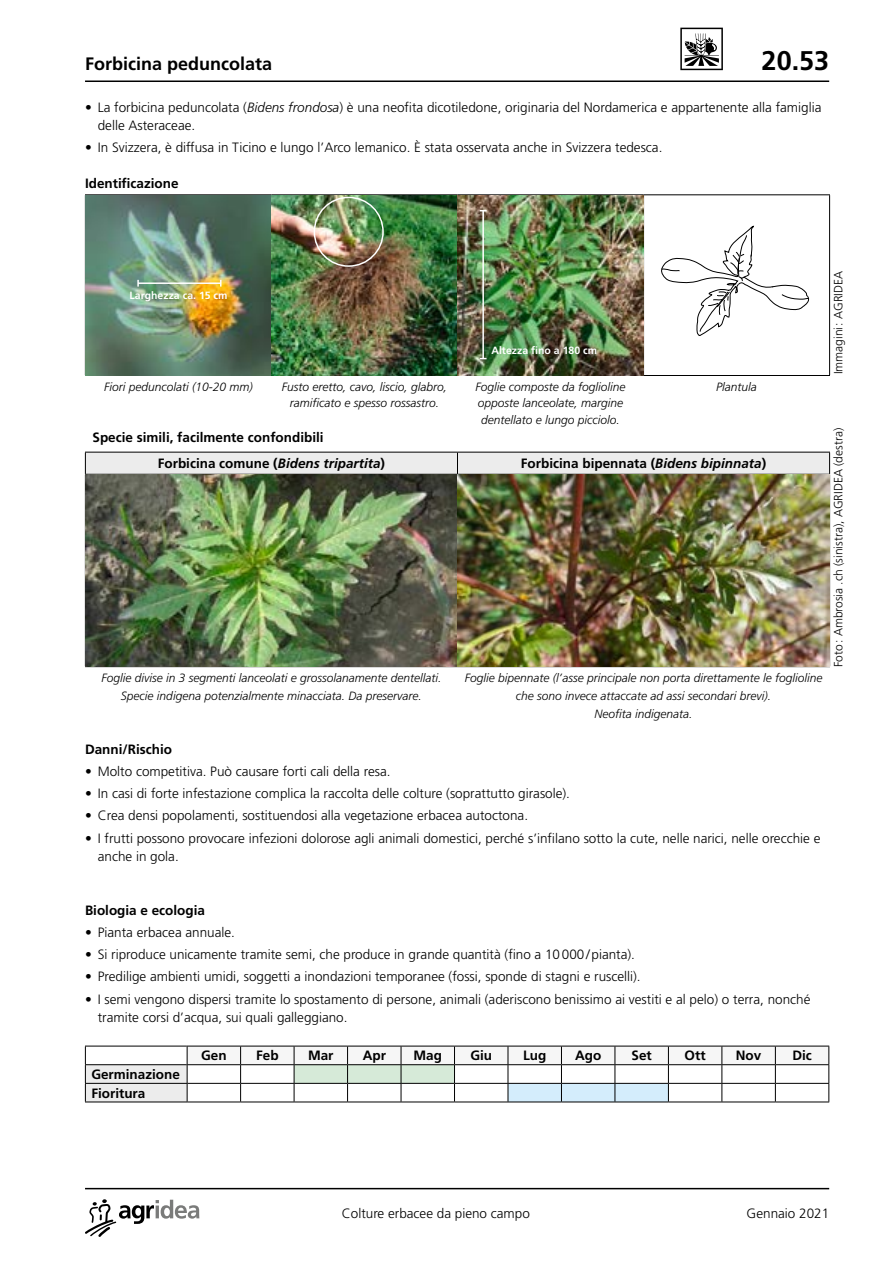
<style>
.page{position:relative;width:893px;height:1263px;background:#fff}
.page>*{position:absolute;margin:0;border:0;box-sizing:border-box;transform-origin:0 0}
.t1{font:700 27px "Frutiger LT Pro";color:#000}
.t2{font:700 18px "Frutiger";color:#000}
.t3{font:300 13.5px/18px "Frutiger LT Pro";color:#000}
.t4{font:700 13.5px/26.7px "Frutiger LT Pro";color:#000}
.t5{font:300 13.5px "Frutiger";color:#000}
.t6{font:italic 300 12px/16.5px "Frutiger LT Pro";color:#000;text-align:center}
.t7{font:300 12px "Frutiger LT Pro";color:#000}
.t8{font:700 10.5px "Frutiger";color:#fff}
.s1{font-weight:700}
.s2{font-style:italic}
</style>
<div class="page">
<svg style="left:85px;top:1199px;width:114px;height:38px"></svg>
<hr style="left:85px;top:1188px;width:744px;height:1px;background:#000">
<hr style="left:85px;top:80px;width:744px;height:2px;background:#000">
<svg style="left:680px;top:28px;width:43px;height:42px"></svg>
<hr style="left:85px;top:194px;width:186px;height:1px;background:#000">
<hr style="left:85px;top:195px;width:1px;height:180px;background:#000">
<hr style="left:271px;top:194px;width:186px;height:1px;background:#000">
<hr style="left:457px;top:194px;width:187px;height:1px;background:#000">
<hr style="left:644px;top:194px;width:186px;height:1px;background:#000">
<hr style="left:643px;top:195px;width:1px;height:180px;background:#000">
<hr style="left:829px;top:195px;width:1px;height:180px;background:#000">
<hr style="left:85px;top:375px;width:186px;height:1px;background:#000">
<hr style="left:271px;top:375px;width:186px;height:1px;background:#000">
<hr style="left:457px;top:375px;width:187px;height:1px;background:#000">
<hr style="left:644px;top:375px;width:186px;height:1px;background:#000">
<img style="left:86px;top:195px;width:557px;height:180px">
<svg style="left:661px;top:226px;width:149px;height:110px"></svg>
<svg style="left:85px;top:452px;width:745px;height:22px;background:#e1e1e1"></svg>
<hr style="left:85px;top:474px;width:372px;height:1px;background:#000">
<hr style="left:85px;top:475px;width:1px;height:191px;background:#000">
<hr style="left:457px;top:474px;width:373px;height:1px;background:#000">
<hr style="left:829px;top:475px;width:1px;height:191px;background:#000">
<hr style="left:85px;top:666px;width:372px;height:1px;background:#000">
<hr style="left:457px;top:666px;width:373px;height:1px;background:#000">
<img style="left:86px;top:475px;width:743px;height:191px">
<svg style="left:85px;top:1046px;width:744px;height:56px"></svg>
<hr style="left:187px;top:1064px;width:54px;height:1px;background:#000">
<hr style="left:241px;top:1064px;width:53px;height:1px;background:#000">
<hr style="left:294px;top:1064px;width:54px;height:1px;background:#000">
<hr style="left:348px;top:1064px;width:53px;height:1px;background:#000">
<hr style="left:401px;top:1064px;width:53px;height:1px;background:#000">
<hr style="left:454px;top:1064px;width:54px;height:1px;background:#000">
<hr style="left:508px;top:1064px;width:53px;height:1px;background:#000">
<hr style="left:561px;top:1064px;width:54px;height:1px;background:#000">
<hr style="left:615px;top:1064px;width:53px;height:1px;background:#000">
<hr style="left:668px;top:1064px;width:54px;height:1px;background:#000">
<hr style="left:722px;top:1064px;width:53px;height:1px;background:#000">
<hr style="left:775px;top:1064px;width:54px;height:1px;background:#000">
<hr style="left:138px;top:282px;width:83px;height:2px;background:#fff">
<svg style="left:137px;top:280px;width:2px;height:7px"></svg>
<svg style="left:220px;top:280px;width:2px;height:7px"></svg>
<hr style="left:482px;top:211px;width:2px;height:148px;background:#fff">
<div style="left:314px;top:197px;width:70px;height:70px;border:2px solid #fff;border-radius:50%"></div>
<h2 class="t2" style="left:85px;top:53px;width:189px">Forbicina peduncolata</h2>
<h1 class="t1" style="left:762px;top:44px;width:69px">20.53</h1>
<p class="t3" style="left:98px;top:99px;width:725px;text-indent:-13px"><span class="s1">•</span> La forbicina peduncolata (<span class="s2">Bidens frondosa</span>) è una neofita dicotiledone, originaria del Nordamerica e appartenente alla famiglia delle Asteraceae.</p>
<p class="t3" style="left:85px;top:139px;width:579px"><span class="s1">•</span> In Svizzera, è diffusa in Ticino e lungo l’Arco lemanico. È stata osservata anche in Svizzera tedesca.</p>
<p class="t4" style="left:85px;top:170px;width:95px">Identificazione</p>
<p class="t8" style="left:130px;top:289px;width:100px">Larghezza ca. 15 cm</p>
<p class="t8" style="left:491px;top:344px;width:107px">Altezza fino a 180 cm</p>
<p class="t6" style="left:104px;top:378px;width:150px">Fiori peduncolati (10-20 mm)</p>
<p class="t6" style="left:282px;top:378px;width:167px">Fusto eretto, cavo, liscio, glabro, ramificato e spesso rossastro.</p>
<p class="t6" style="left:475px;top:378px;width:152px;text-align:left">Foglie composte da foglioline opposte lanceolate, margine dentellato e lungo picciolo.</p>
<p class="t6" style="left:716px;top:378px;width:42px">Plantula</p>
<p class="t4" style="left:158px;top:423px;width:229px;text-indent:-65px">Specie simili, facilmente confondibili<br>Forbicina comune (<span class="s2">Bidens tripartita</span>)</p>
<p class="t4" style="left:521px;top:450px;width:247px">Forbicina bipennata (<span class="s2">Bidens bipinnata</span>)</p>
<p class="t6" style="left:101px;top:668px;width:342px;line-height:18px">Foglie divise in 3 segmenti lanceolati e grossolanamente dentellati.<br>Specie indigena potenzialmente minacciata. Da preservare.</p>
<p class="t6" style="left:465px;top:668px;width:359px;line-height:18px">Foglie bipennate (l’asse principale non porta direttamente le foglioline che sono invece attaccate ad assi secondari brevi).<br>Neofita indigenata.</p>
<p class="t4" style="left:85px;top:736px;width:88px">Danni/Rischio</p>
<p class="t3" style="left:85px;top:762px;width:307px"><span class="s1">•</span> Molto competitiva. Può causare forti cali della resa.</p>
<p class="t3" style="left:85px;top:784px;width:487px"><span class="s1">•</span> In casi di forte infestazione complica la raccolta delle colture (soprattutto girasole).</p>
<p class="t3" style="left:85px;top:807px;width:445px"><span class="s1">•</span> Crea densi popolamenti, sostituendosi alla vegetazione erbacea autoctona.</p>
<p class="t3" style="left:98px;top:829px;width:724px;text-indent:-13px"><span class="s1">•</span> I frutti possono provocare infezioni dolorose agli animali domestici, perché s’infilano sotto la cute, nelle narici, nelle orecchie e anche in gola.</p>
<p class="t7" style="left:831px;top:374px;width:105px;rotate:-90deg">Immagini: AGRIDEA</p>
<p class="t7" style="left:831px;top:667px;width:241px;rotate:-90deg">Foto: Ambrosia .ch (sinistra), AGRIDEA (destra)</p>
<p class="t4" style="left:85px;top:897px;width:122px">Biologia e ecologia</p>
<p class="t3" style="left:85px;top:923px;width:152px"><span class="s1">•</span> Pianta erbacea annuale.</p>
<p class="t3" style="left:85px;top:945px;width:551px"><span class="s1">•</span> Si riproduce unicamente tramite semi, che produce in grande quantità (fino a 10000/pianta).</p>
<p class="t3" style="left:85px;top:968px;width:557px"><span class="s1">•</span> Predilige ambienti umidi, soggetti a inondazioni temporanee (fossi, sponde di stagni e ruscelli).</p>
<p class="t3" style="left:98px;top:990px;width:714px;text-indent:-13px"><span class="s1">•</span> I semi vengono dispersi tramite lo spostamento di persone, animali (aderiscono benissimo ai vestiti e al pelo) o terra, nonché tramite corsi d’acqua, sui quali galleggiano.</p>
<p class="t4" style="left:201px;top:1042px;width:27px">Gen</p>
<p class="t4" style="left:256px;top:1042px;width:24px">Feb</p>
<p class="t4" style="left:308px;top:1042px;width:27px">Mar</p>
<p class="t4" style="left:363px;top:1042px;width:25px">Apr</p>
<p class="t4" style="left:413px;top:1042px;width:30px">Mag</p>
<p class="t4" style="left:470px;top:1042px;width:23px">Giu</p>
<p class="t4" style="left:523px;top:1042px;width:25px">Lug</p>
<p class="t4" style="left:575px;top:1042px;width:28px">Ago</p>
<p class="t4" style="left:631px;top:1042px;width:22px">Set</p>
<p class="t4" style="left:685px;top:1042px;width:23px">Ott</p>
<p class="t4" style="left:736px;top:1042px;width:27px">Nov</p>
<p class="t4" style="left:792px;top:1042px;width:21px">Dic</p>
<p class="t4" style="left:91px;top:1065px;width:90px;line-height:18.6px">Germinazione<br>Fioritura</p>
<p class="t5" style="left:342px;top:1206px;width:190px">Colture erbacee da pieno campo</p>
<p class="t3" style="left:747px;top:1205px;width:84px">Gennaio 2021</p>
</div>
